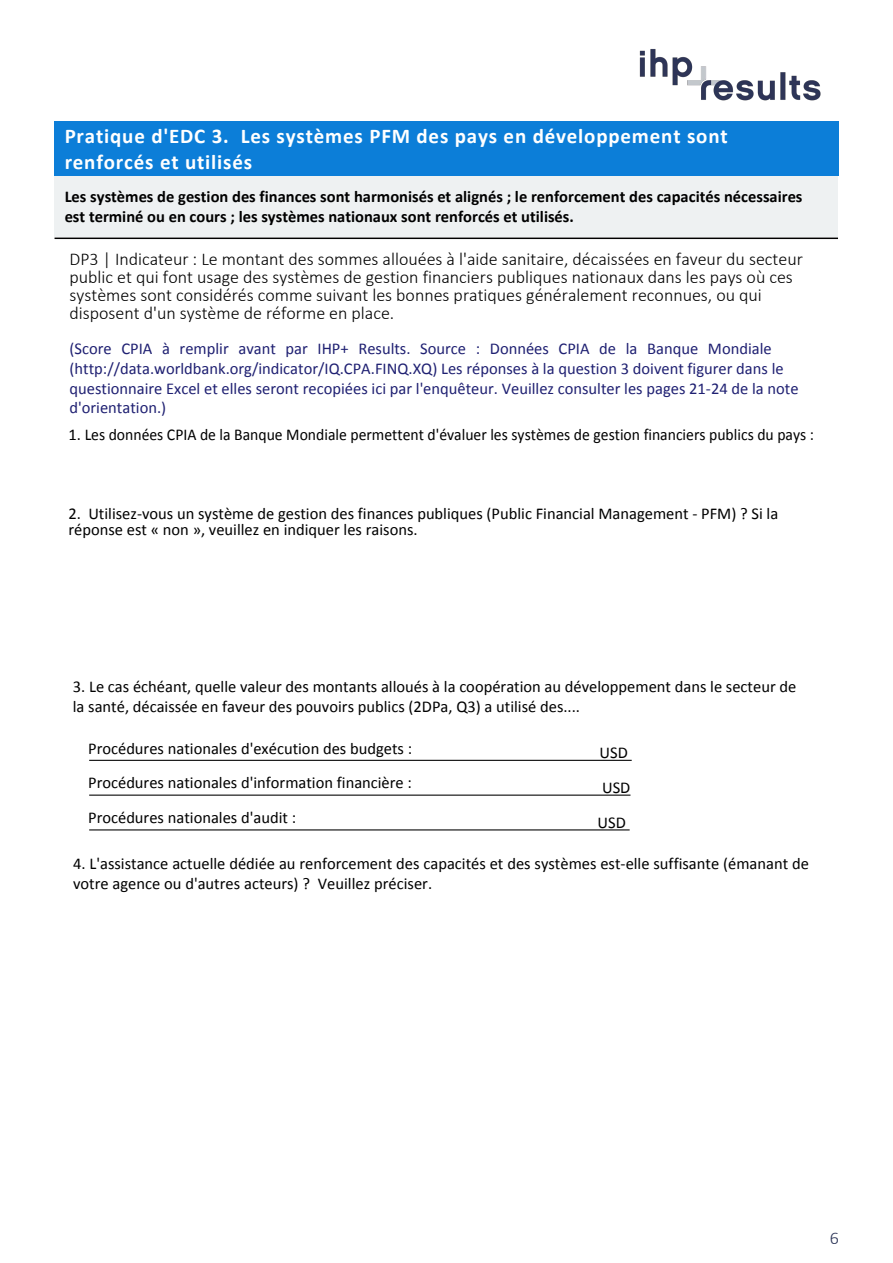
<style>
.page{position:relative;width:893px;height:1263px;background:#fff}
.page>*{position:absolute;margin:0;border:0;box-sizing:border-box;transform-origin:0 0}
.t1{font:700 21px/25.2px "Calibri";letter-spacing:.04em;color:#fff}
.t2{font:300 18px/18px "Calibri";color:#000}
.t3{font:300 18px "Calibri";color:#2d3658}
.t4{font:16.5px/34.8px "Calibri";color:#000}
.t5{font:16.5px/19.8px "Calibri";color:#1f2072}
.t6{font:700 16.5px/19.8px "Calibri";color:#000}
</style>
<div class="page">
<img style="left:639px;top:49px;width:182px;height:52px">
<div style="left:55px;top:174px;width:783px;height:63px;background:#eef1f2"></div>
<div style="left:54px;top:121px;width:785px;height:54px;background:#0c7ed8"></div>
<hr style="left:55px;top:238px;width:783px;height:1px;background:#000">
<hr style="left:89px;top:760px;width:543px;height:1px;background:#000">
<hr style="left:89px;top:794px;width:541px;height:2px;background:#000">
<hr style="left:89px;top:829px;width:541px;height:1px;background:#000">
<p class="t1" style="left:65px;top:124px;width:664px">Pratique d'EDC 3. Les systèmes PFM des pays en développement sont renforcés et utilisés</p>
<p class="t6" style="left:65px;top:187px;width:739px">Les systèmes de gestion des finances sont harmonisés et alignés ; le renforcement des capacités nécessaires est terminé ou en cours ; les systèmes nationaux sont renforcés et utilisés.</p>
<p class="t2" style="left:70px;top:249px;width:735px">DP3 | Indicateur : Le montant des sommes allouées à l'aide sanitaire, décaissées en faveur du secteur public et qui font usage des systèmes de gestion financiers publiques nationaux dans les pays où ces systèmes sont considérés comme suivant les bonnes pratiques généralement reconnues, ou qui disposent d'un système de réforme en place.</p>
<p class="t5" style="left:70px;top:339px;width:730px">(Score CPIA à remplir avant par IHP+ Results. Source : Données CPIA de la Banque Mondiale (http://data.worldbank.org/indicator/IQ.CPA.FINQ.XQ) Les réponses à la question 3 doivent figurer dans le questionnaire Excel et elles seront recopiées ici par l'enquêteur. Veuillez consulter les pages 21-24 de la note d'orientation.)</p>
<p class="t4" style="left:68px;top:417px;width:747px">1. Les données CPIA de la Banque Mondiale permettent d'évaluer les systèmes de gestion financiers publics du pays :</p>
<p class="t4" style="left:68px;top:505px;width:711px;line-height:16.5px">2. Utilisez-vous un système de gestion des finances publiques (Public Financial Management - PFM) ? Si la réponse est « non », veuillez en indiquer les raisons.</p>
<p class="t4" style="left:73px;top:677px;width:725px;line-height:19.8px">3. Le cas échéant, quelle valeur des montants alloués à la coopération au développement dans le secteur de la santé, décaissée en faveur des pouvoirs publics (2DPa, Q3) a utilisé des....</p>
<p class="t4" style="left:88px;top:731px;width:326px;text-align:justify">Procédures nationales d'exécution des budgets :<br>Procédures nationales d'information financière :<br>Procédures nationales d'audit :</p>
<p class="t4" style="left:597px;top:736px;width:34px">USD<br>USD<br>USD</p>
<p class="t4" style="left:73px;top:853px;width:737px;line-height:19.8px">4. L'assistance actuelle dédiée au renforcement des capacités et des systèmes est-elle suffisante (émanant de votre agence ou d'autres acteurs) ? Veuillez préciser.</p>
<p class="t3" style="left:830px;top:1227px;width:11px">6</p>
</div>
